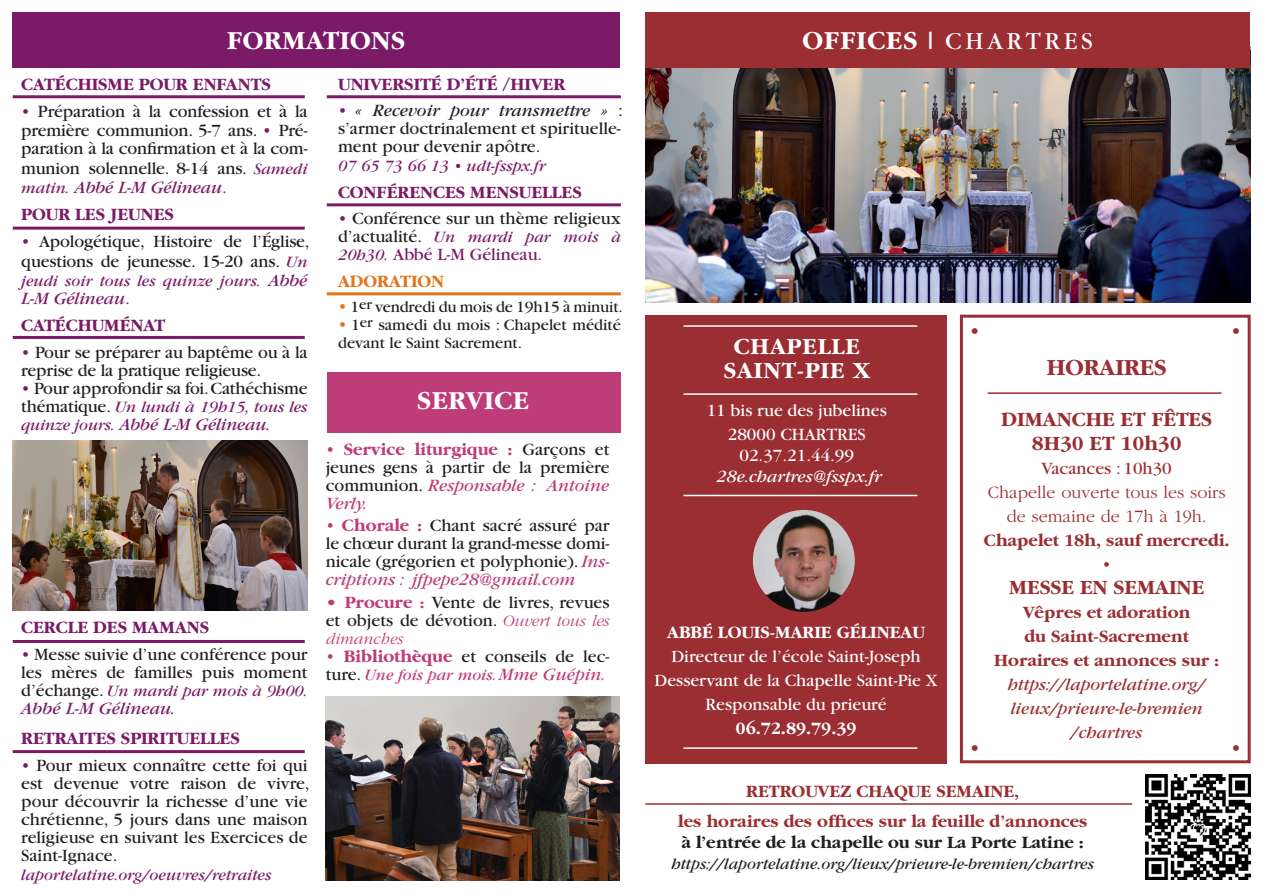
<style>
.page{position:relative;width:1263px;height:893px;background:#fff}
.page>*{position:absolute;margin:0;border:0;box-sizing:border-box;transform-origin:0 0}
.t1{font:700 27px "Garamond";letter-spacing:.02em;color:#fff}
.t2{font:25.5px "Garamond";letter-spacing:.15em;color:#fff}
.t3{font:700 24px "Garamond";letter-spacing:.04em;color:#fff}
.t4{font:700 24px "Garamond";color:#9a2e32}
.t5{font:22.5px "Garamond";color:#9a2e32}
.t6{font:700 21px "Garamond";color:#9a2e32}
.t7{font:18px/18px "Garamond";color:#231f20}
.t8{font:700 18px "Garamond";color:#9a2e32}
.t9{font:18px "Garamond";color:#fff}
.t10{font:700 18px "Garamond";color:#7b1a66}
.t11{font:italic 18px "Garamond";color:#9a2e32}
.t12{font:italic 18px "Garamond";letter-spacing:-.01em;color:#7b1a66}
.t13{font:300 18px "Garamond";color:#9a2e32}
.t14{font:700 18px "Garamond";color:#231f20}
.t15{font:700 18px "Garamond";color:#fff}
.t16{font:18px "Garamond";color:#7b1a66}
.t17{font:italic 18px "Garamond";color:#fff}
.t18{font:18px "Garamond";color:#9a2e32}
.t19{font:700 18px "Garamond";color:#de761b}
.t20{font:italic 16.5px "Garamond";color:#7b1a66}
.t21{font:16.5px/18px "Garamond";color:#231f20}
.t22{font:italic 16.5px "Garamond";color:#231f20}
.t23{font:italic 16.5px "Garamond";color:#be3c77}
.t24{font:italic 300 16.5px "Garamond";color:#be3c77}
.s1{color:#7b1a66}
.s2{font-style:italic;font-size:16.5px;color:#7b1a66}
.s3{font-style:italic;color:#7b1a66}
.s4{font-size:18px}
.s5{font-style:normal}
.s6{font-style:normal;font-size:18px;color:#231f20}
.s7{font-size:16.5px}
.s8{font-weight:700;font-size:27px}
.s9{font-family:"Arial";font-size:24px}
.s10{font-style:italic}
.s11{font-style:italic;font-size:16.5px}
.s12{font-size:18px;color:#de761b}
.s13{color:#be3c77}
.s14{font-weight:700;color:#be3c77}
.s15{font-style:italic;color:#be3c77}
.s16{font-weight:700;font-size:16.5px;color:#be3c77}
.s17{font-weight:300;font-style:italic;font-size:16.5px;color:#be3c77}
</style>
<div class="page">
<img style="left:645px;top:68px;width:605px;height:235px">
<div style="left:645px;top:13px;width:605px;height:55px;background:#9a2e32"></div>
<img style="left:325px;top:696px;width:295px;height:184px">
<hr style="left:13px;top:95px;width:292px;height:3px;background:#7b1a66">
<hr style="left:13px;top:336px;width:292px;height:3px;background:#7b1a66">
<hr style="left:13px;top:227px;width:292px;height:3px;background:#7b1a66">
<hr style="left:13px;top:640px;width:292px;height:3px;background:#7b1a66">
<hr style="left:13px;top:750px;width:292px;height:3px;background:#7b1a66">
<div style="left:327px;top:372px;width:293px;height:61px;background:#be3c77"></div>
<img style="left:13px;top:440px;width:294px;height:170px">
<hr style="left:327px;top:95px;width:294px;height:3px;background:#7b1a66">
<hr style="left:327px;top:203px;width:294px;height:3px;background:#7b1a66">
<hr style="left:327px;top:292px;width:294px;height:3px;background:#de761b">
<img style="left:1145px;top:775px;width:105px;height:105px">
<div style="left:13px;top:13px;width:607px;height:55px;background:#7b1a66"></div>
<div style="left:645px;top:315px;width:302px;height:448px;background:#9a2e32"></div>
<hr style="left:988px;top:392px;width:233px;height:2px;background:#9a2e32">
<div style="left:960px;top:315px;width:291px;height:448px;border:3px solid #9a2e32"></div>
<hr style="left:684px;top:495px;width:233px;height:1px;background:#fff">
<hr style="left:684px;top:325px;width:233px;height:2px;background:#fff">
<hr style="left:684px;top:747px;width:233px;height:2px;background:#fff">
<img style="left:753px;top:510px;width:102px;height:102px;border-radius:51px">
<hr style="left:684px;top:393px;width:233px;height:2px;background:#fff">
<hr style="left:645px;top:803px;width:487px;height:2px;background:#9a2e32">
<p class="t1" style="left:249px;top:15px;width:154px">SE FORMER</p>
<p class="t10" style="left:21px;top:74px;width:251px">CATÉCHISME POUR ENFANTS</p>
<p class="t7" style="left:21px;top:102px;width:288px;line-height:19.2px;text-align:justify"><span class="s1">•</span> Préparation à la confession et à la première communion. 5-7 ans. <span class="s1">•</span> Pré&shy;paration à la confirmation et à la com&shy;munion solennelle. 8-14 ans. <span class="s2">Samedi matin.</span> <span class="s3">Abbé L-M Gélineau</span><span class="s1">.</span></p>
<p class="t10" style="left:21px;top:205px;width:154px">POUR LES JEUNES</p>
<p class="t7" style="left:21px;top:232px;width:290px;line-height:19.5px"><span class="s1">•</span> Apologétique, Histoire de l’Église, questions de jeunesse. 15-20 ans. <span class="s2">Un</span></p>
<p class="t20" style="left:21px;top:272px;width:288px">jeudi soir tous les quinze jours. <span class="s4">Abbé</span></p>
<p class="t12" style="left:21px;top:289px;width:110px">L-M Gélineau<span class="s5">.</span></p>
<p class="t10" style="left:21px;top:316px;width:146px">CATÉCHUMÉNAT</p>
<p class="t7" style="left:21px;top:344px;width:288px"><span class="s1">•</span> Pour se préparer au baptême ou à la reprise de la pratique religieuse.</p>
<p class="t7" style="left:21px;top:380px;width:288px"><span class="s1">•</span> Pour approfondir sa foi. Cathéchisme</p>
<p class="t20" style="left:21px;top:398px;width:288px"><span class="s6">thématique.</span> Un lundi à 19h15, tous les</p>
<p class="t12" style="left:21px;top:415px;width:251px"><span class="s7">quinze jours.</span> Abbé L-M Gélineau.</p>
<p class="t1" style="left:227px;top:26px;width:180px">FORMATIONS</p>
<p class="t2" style="left:802px;top:27px;width:292px"><span class="s8">OFFICES</span> <span class="s9">I</span> CHARTRES</p>
<p class="t10" style="left:338px;top:75px;width:229px">UNIVERSITÉ D’ÉTÉ /HIVER</p>
<p class="t7" style="left:338px;top:101px;width:286px;text-align:justify"><span class="s1">•</span> <span class="s10">« Recevoir pour transmettre »</span> : s’armer doctrinalement et spirituelle&shy;ment pour devenir apôtre.</p>
<p class="t20" style="left:338px;top:157px;width:209px">07 65 73 66 13 • udt-fsspx.fr</p>
<p class="t10" style="left:338px;top:183px;width:245px">CONFÉRENCES MENSUELLES</p>
<p class="t7" style="left:338px;top:209px;width:284px"><span class="s1">•</span> Conférence sur un thème religieux</p>
<p class="t20" style="left:338px;top:228px;width:284px"><span class="s6">d’actualité.</span> Un mardi par mois à</p>
<p class="t16" style="left:338px;top:245px;width:206px"><span class="s11">20h30.</span> Abbé L-M Gélineau.</p>
<p class="t19" style="left:338px;top:271px;width:108px">ADORATION</p>
<p class="t21" style="left:338px;top:298px;width:286px"><span class="s12">•</span> 1<sup>er</sup> vendredi du mois de 19h15 à minuit.</p>
<p class="t21" style="left:338px;top:316px;width:284px"><span class="s12">•</span> 1<sup>er</sup> samedi du mois : Chapelet médité devant le Saint Sacrement.</p>
<p class="t5" style="left:969px;top:319px;width:13px">•</p>
<p class="t5" style="left:1230px;top:319px;width:13px">•</p>
<p class="t3" style="left:734px;top:334px;width:128px">CHAPELLE</p>
<p class="t3" style="left:724px;top:358px;width:148px">SAINT-PIE X</p>
<p class="t4" style="left:1047px;top:355px;width:121px">HORAIRES</p>
<p class="t6" style="left:1001px;top:409px;width:212px">DIMANCHE ET FÊTES</p>
<p class="t6" style="left:1032px;top:433px;width:151px">8H30 ET 10h30</p>
<p class="t18" style="left:1041px;top:459px;width:132px">Vacances : 10h30</p>
<p class="t13" style="left:988px;top:483px;width:239px">Chapelle ouverte tous les soirs</p>
<p class="t13" style="left:1007px;top:507px;width:201px">de semaine de 17h à 19h.</p>
<p class="t8" style="left:984px;top:531px;width:247px">Chapelet 18h, sauf mercredi.</p>
<p class="t18" style="left:1102px;top:555px;width:10px">•</p>
<p class="t6" style="left:1009px;top:577px;width:197px">MESSE EN SEMAINE</p>
<p class="t8" style="left:1023px;top:603px;width:169px">Vêpres et adoration</p>
<p class="t8" style="left:1024px;top:627px;width:166px">du Saint-Sacrement</p>
<p class="t8" style="left:994px;top:651px;width:226px">Horaires et annonces sur :</p>
<p class="t11" style="left:1008px;top:675px;width:199px">https://laportelatine.org/</p>
<p class="t11" style="left:1011px;top:699px;width:194px">lieux/prieure-le-bremien</p>
<p class="t11" style="left:1071px;top:723px;width:73px">/chartres</p>
<p class="t1" style="left:417px;top:386px;width:113px">SERVICE</p>
<p class="t9" style="left:707px;top:401px;width:182px">11 bis rue des jubelines</p>
<p class="t9" style="left:728px;top:425px;width:139px">28000 CHARTRES</p>
<p class="t9" style="left:739px;top:446px;width:116px">02.37.21.44.99</p>
<p class="t17" style="left:716px;top:467px;width:167px">28e.chartres@fsspx.fr</p>
<p class="t7" style="left:326px;top:440px;width:285px;text-align:justify"><span class="s13">•</span> <span class="s14">Service liturgique :</span> Garçons et jeunes gens à partir de la première communion. <span class="s15">Responsable : Antoine Verly.</span></p>
<p class="t7" style="left:326px;top:517px;width:286px;text-align:justify"><span class="s13">•</span> <span class="s14">Chorale :</span> Chant sacré assuré par le chœur durant la grand-messe domi&shy;nicale (grégorien et polyphonie). <span class="s15">Ins&shy;criptions : jfpepe28@gmail.com</span></p>
<p class="t7" style="left:326px;top:593px;width:285px"><span class="s14">• Procure</span> <span class="s16">:</span> Vente de livres, revues et objets de dévotion. <span class="s17">Ouvert tous les</span></p>
<p class="t24" style="left:326px;top:630px;width:79px">dimanches</p>
<p class="t7" style="left:326px;top:647px;width:285px"><span class="s13">•</span> <span class="s14">Bibliothèque</span> et conseils de lec-</p>
<p class="t23" style="left:326px;top:666px;width:281px"><span class="s6">ture.</span> Une fois par mois. <span class="s4">Mme Guépin.</span></p>
<p class="t10" style="left:21px;top:617px;width:189px">CERCLE DES MAMANS</p>
<p class="t7" style="left:21px;top:645px;width:288px"><span class="s1">•</span> Messe suivie d’une conférence pour les mères de familles puis moment</p>
<p class="t20" style="left:21px;top:682px;width:288px"><span class="s6">d’échange.</span> Un mardi par mois à 9h00.</p>
<p class="t12" style="left:21px;top:699px;width:156px">Abbé L-M Gélineau.</p>
<p class="t10" style="left:21px;top:728px;width:220px">RETRAITES SPIRITUELLES</p>
<p class="t7" style="left:21px;top:756px;width:290px"><span class="s1">•</span> Pour mieux connaître cette foi qui est devenue votre raison de vivre, pour découvrir la richesse d’une vie chrétienne, 5 jours dans une maison religieuse en suivant les Exercices de<br>Saint-Ignace.</p>
<p class="t20" style="left:21px;top:866px;width:252px">laportelatine.org/oeuvres/retraites</p>
<p class="t15" style="left:667px;top:622px;width:259px">ABBÉ LOUIS-MARIE GÉLINEAU</p>
<p class="t9" style="left:671px;top:646px;width:251px">Directeur de l’école Saint-Joseph</p>
<p class="t9" style="left:655px;top:670px;width:284px">Desservant de la Chapelle Saint-Pie X</p>
<p class="t9" style="left:705px;top:694px;width:183px">Responsable du prieuré</p>
<p class="t15" style="left:736px;top:718px;width:122px">06.72.89.79.39</p>
<p class="t5" style="left:969px;top:736px;width:13px">•</p>
<p class="t5" style="left:1230px;top:736px;width:13px">•</p>
<p class="t8" style="left:746px;top:781px;width:274px">RETROUVEZ CHAQUE SEMAINE,</p>
<p class="t8" style="left:678px;top:811px;width:411px">les horaires des offices sur la feuille d’annonces</p>
<p class="t14" style="left:681px;top:832px;width:404px">à l’entrée de la chapelle ou sur La Porte Latine :</p>
<p class="t22" style="left:671px;top:855px;width:424px">https://laportelatine.org/lieux/prieure-le-bremien/chartres</p>
</div>
